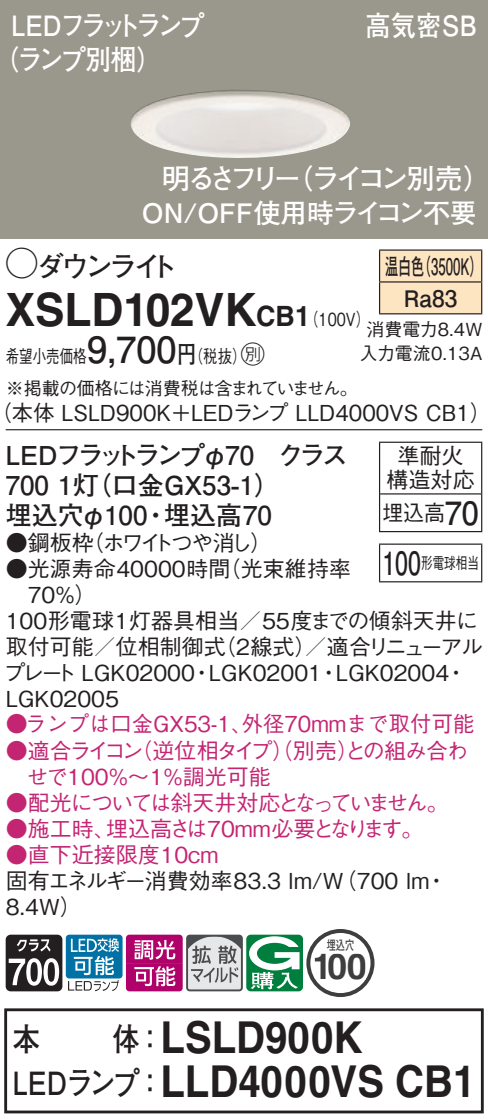
<style>
.page{position:relative;width:488px;height:1120px;background:#fff}
.page>*{position:absolute;margin:0;border:0;box-sizing:border-box;transform-origin:0 0}
.t1{font:700 46px "Helvetica LT Std";color:#231f20;scale:.96 1}
.t2{font:700 44px "Helvetica LT Std";color:#231f20;scale:.91 1}
.t3{font:700 36px "Futo Go B101 Pro";color:#231f20}
.t4{font:700 36px "Helvetica LT Std";color:#252122}
.t5{font:700 32px "Futo Go B101 Pro";color:#231f20;scale:.85 1}
.t6{font:700 32px "Futo Go B101 Pro";color:#231f20;scale:.72 1}
.t7{font:700 32px "Futo Go B101 Pro";color:#231f20;scale:.95 1}
.t8{font:700 28px/34px "Futo Go B101 Pro";letter-spacing:-.12em;color:#fff;scale:.9 1}
.t9{font:700 28px "Futo Go B101 Pro";letter-spacing:-.12em;color:#fff}
.t10{font:700 28px "Futo Go B101 Pro";letter-spacing:-.15em;color:#231f20}
.t11{font:700 26.8px "Futo Go B101 Pro";letter-spacing:-.005em;color:#fff}
.t12{font:700 26px "Futo Go B101 Pro";color:#231f20}
.t13{font:700 26px "Futo Go B101 Pro";letter-spacing:-.135em;color:#231f20}
.t14{font:24px "Ford Classification 1";color:#231f20}
.t15{font:700 22.8px/32px "Futo Go B101 Pro";color:#231f20;scale:.58 1}
.t16{font:500 22px/26px "Gothic BBB Pro";color:#231f20}
.t17{font:500 22px "Gothic BBB Pro";color:#c42573}
.t18{font:500 22px/26px "Gothic BBB Pro";letter-spacing:-.095em;color:#c42573}
.t19{font:500 22px/26px "Gothic BBB Pro";letter-spacing:-.02em;color:#c42573}
.t20{font:500 22px "Gothic BBB Pro";letter-spacing:-.045em;color:#c42573}
.t21{font:500 22px "Gothic BBB Pro";letter-spacing:-.12em;color:#231f20}
.t22{font:500 22px "Gothic BBB Pro";letter-spacing:-.15em;color:#231f20}
.t23{font:500 22px "Gothic BBB Pro";color:#231f20;scale:.95 1}
.t24{font:500 18px/31.6px "Gothic BBB Pro";letter-spacing:-.04em;color:#231f20;scale:.75 1}
.t25{font:500 18px/24px "Gothic BBB Pro";color:#231f20;text-align:center}
.t26{font:500 18px "Gothic BBB Pro";color:#231f20;scale:.8 1}
.t27{font:500 16px "Gothic BBB Pro";color:#231f20;scale:.72 1}
.t28{font:700 13.2px "Futo Go B101 Pro";color:#3e3e3f;scale:.7 1}
.s1{font-family:"Ford Classification 1";font-weight:400;font-size:32px}
.s2{font-size:28px}
.s3{font-family:"Gothic BBB Pro";font-weight:500;font-size:18px}
.s4{font-family:"Helvetica LT Std";font-weight:700;font-size:28px}
.s5{font-family:"Futo Go B101 Pro";font-weight:700;font-size:24px}
.s6{color:#3e3e3f}
</style>
<div class="page">
<div style="left:0;top:0;width:488px;height:238px;background:#9a988c"></div>
<img style="left:130px;top:90px;width:220px;height:68px">
<div style="left:380px;top:251px;width:101px;height:62px;background:#fee5c1"></div>
<hr style="left:379px;top:249px;width:103px;height:2px;background:#231f20">
<hr style="left:379px;top:251px;width:1px;height:30px;background:#231f20">
<hr style="left:481px;top:251px;width:1px;height:30px;background:#231f20">
<hr style="left:379px;top:281px;width:103px;height:2px;background:#231f20">
<hr style="left:379px;top:283px;width:1px;height:30px;background:#231f20">
<hr style="left:481px;top:283px;width:1px;height:30px;background:#231f20">
<hr style="left:379px;top:313px;width:103px;height:1px;background:#231f20">
<hr style="left:6px;top:429px;width:476px;height:1px;background:#231f20">
<hr style="left:379px;top:443px;width:1px;height:51px;background:#231f20">
<hr style="left:379px;top:494px;width:1px;height:37px;background:#231f20">
<hr style="left:379px;top:442px;width:103px;height:1px;background:#231f20">
<hr style="left:380px;top:493px;width:101px;height:2px;background:#231f20">
<hr style="left:481px;top:443px;width:1px;height:51px;background:#231f20">
<hr style="left:481px;top:494px;width:1px;height:37px;background:#231f20">
<hr style="left:379px;top:531px;width:103px;height:1px;background:#231f20">
<hr style="left:379px;top:545px;width:1px;height:36px;background:#231f20">
<hr style="left:379px;top:543px;width:103px;height:2px;background:#231f20">
<hr style="left:481px;top:545px;width:1px;height:36px;background:#231f20">
<hr style="left:379px;top:581px;width:103px;height:1px;background:#231f20">
<svg style="left:6px;top:935px;width:56px;height:56px"></svg>
<div style="left:66px;top:935px;width:56px;height:43px;background:#0071a5;border-radius:3px"></div>
<svg style="left:68px;top:938px;width:51px;height:53px"></svg>
<svg style="left:126px;top:929px;width:248px;height:68px"></svg>
<div style="left:4px;top:1008px;width:479px;height:105px;border:3px solid #231f20"></div>
<p class="t8" style="left:-7px;top:5px;width:237px;text-indent:18px">LEDフラットランプ（ランプ別梱(</p>
<p class="t8" style="left:365px;top:5px;width:125px">高気密SB</p>
<p class="t9" style="left:285px;top:156px;width:208px">（ライコン別売(</p>
<p class="t9" style="left:162px;top:156px;width:141px">明るさフリー</p>
<p class="t11" style="left:142px;top:192px;width:336px">ON/OFF使用時ライコン不要</p>
<p class="t10" style="left:6px;top:244px;width:174px"><span class="s1">A</span>ダウンライト</p>
<p class="t15" style="left:417px;top:247px;width:115px">（3500 (K</p>
<p class="t15" style="left:403px;top:247px;width:94px;text-indent:-19px">温白色<br>Ra83</p>
<p class="t25" style="left:359px;top:315px;width:124px">消費電力8.4W入力電流0.13A</p>
<h1 class="t1" style="left:6px;top:281px;width:303px">XSLD102VK<span class="s2">CB</span></h1>
<p class="t14" style="left:232px;top:342px;width:34px">C<span class="s3">）</span></p>
<p class="t26" style="left:295px;top:304px;width:95px">（<span class="s4">1</span> 100 (V</p>
<h3 class="t3" style="left:87px;top:321px;width:91px">9,700</h3>
<p class="t26" style="left:177px;top:342px;width:70px">（<span class="s5">円</span>税抜</p>
<p class="t24" style="left:6px;top:338px;width:471px">希望小売価格<br>※掲載の価格には消費税は含まれていません。</p>
<p class="t16" style="left:-10px;top:397px;width:502px">（本体 LSLD900K＋LEDランプ LLD4000VS CB1(</p>
<p class="t13" style="left:6px;top:434px;width:250px">LEDフラットランプφ70</p>
<p class="t12" style="left:6px;top:464px;width:276px">700 （灯1 口金GX53-1(</p>
<p class="t12" style="left:164px;top:494px;width:109px">埋込高70</p>
<p class="t12" style="left:278px;top:434px;width:71px">クラス</p>
<p class="t16" style="left:386px;top:441px;width:89px;line-height:24px;text-align:center">準耐火構造対応</p>
<h3 class="t7" style="left:445px;top:487px;width:37px">70</h3>
<p class="t23" style="left:382px;top:495px;width:67px">埋込高</p>
<p class="t27" style="left:421px;top:550px;width:82px">形電球相当</p>
<p class="t12" style="left:6px;top:494px;width:143px">埋込穴φ100</p>
<p class="t22" style="left:82px;top:525px;width:191px">（ホワイトつや消し(</p>
<p class="t12" style="left:143px;top:494px;width:27px">・</p>
<p class="t16" style="left:6px;top:527px;width:89px">●鋼板枠</p>
<h3 class="t6" style="left:382px;top:537px;width:55px">100</h3>
<p class="t16" style="left:219px;top:553px;width:134px">（光束維持率</p>
<p class="t16" style="left:6px;top:553px;width:226px">●光源寿命40000時間</p>
<p class="t16" style="left:28px;top:579px;width:70px">70％(</p>
<p class="t16" style="left:6px;top:605px;width:473px">100形電球1灯器具相当／55度までの傾斜天井に</p>
<p class="t21" style="left:214px;top:629px;width:270px">（2線式／）適合リニューアル</p>
<p class="t16" style="left:6px;top:631px;width:221px">取付可能／位相制御式</p>
<p class="t16" style="left:4px;top:657px;width:193px">プレート LGK02000<br>LGK02005</p>
<p class="t20" style="left:130px;top:733px;width:339px">（逆位相タイプ（）別売との組み合わ</p>
<p class="t16" style="left:209px;top:657px;width:115px">LGK02001</p>
<p class="t16" style="left:336px;top:657px;width:115px">LGK02004</p>
<p class="t16" style="left:191px;top:657px;width:23px">・</p>
<p class="t16" style="left:318px;top:657px;width:23px">・</p>
<p class="t16" style="left:445px;top:657px;width:23px">・</p>
<p class="t17" style="left:6px;top:706px;width:248px">●ランプは口金GX53-1、</p>
<p class="t17" style="left:242px;top:706px;width:234px">外径70mmまで取付可能</p>
<p class="t17" style="left:337px;top:733px;width:23px">）</p>
<p class="t19" style="left:27px;top:735px;width:246px;text-indent:-21px">●適合ライコン<br>せで100％～1％調光可能</p>
<p class="t18" style="left:106px;top:787px;width:344px;text-indent:-100px">●配光については斜天井対応となっていません。埋込高さは70mm必要となります。</p>
<p class="t17" style="left:6px;top:811px;width:111px">●施工時、</p>
<p class="t17" style="left:6px;top:837px;width:214px">●直下近接限度10cm</p>
<p class="t16" style="left:6px;top:865px;width:425px">固有エネルギー消費効率83.3 lm （W/ 700 lm<br>8.4W(</p>
<p class="t16" style="left:425px;top:865px;width:23px">・</p>
<p class="t28" style="left:327px;top:934px;width:41px">埋込穴</p>
<h3 class="t4" style="left:312px;top:944px;width:56px">1<span class="s6">0</span>0</h3>
<h3 class="t5" style="left:13px;top:1013px;width:34px">本</h3>
<h3 class="t5" style="left:113px;top:1013px;width:62px">体：</h3>
<h2 class="t2" style="left:160px;top:1011px;width:223px">LSLD900K</h2>
<h3 class="t5" style="left:13px;top:1057px;width:179px">LEDランプ：</h3>
<h2 class="t2" style="left:160px;top:1055px;width:347px">LLD4000VS CB1</h2>
</div>
